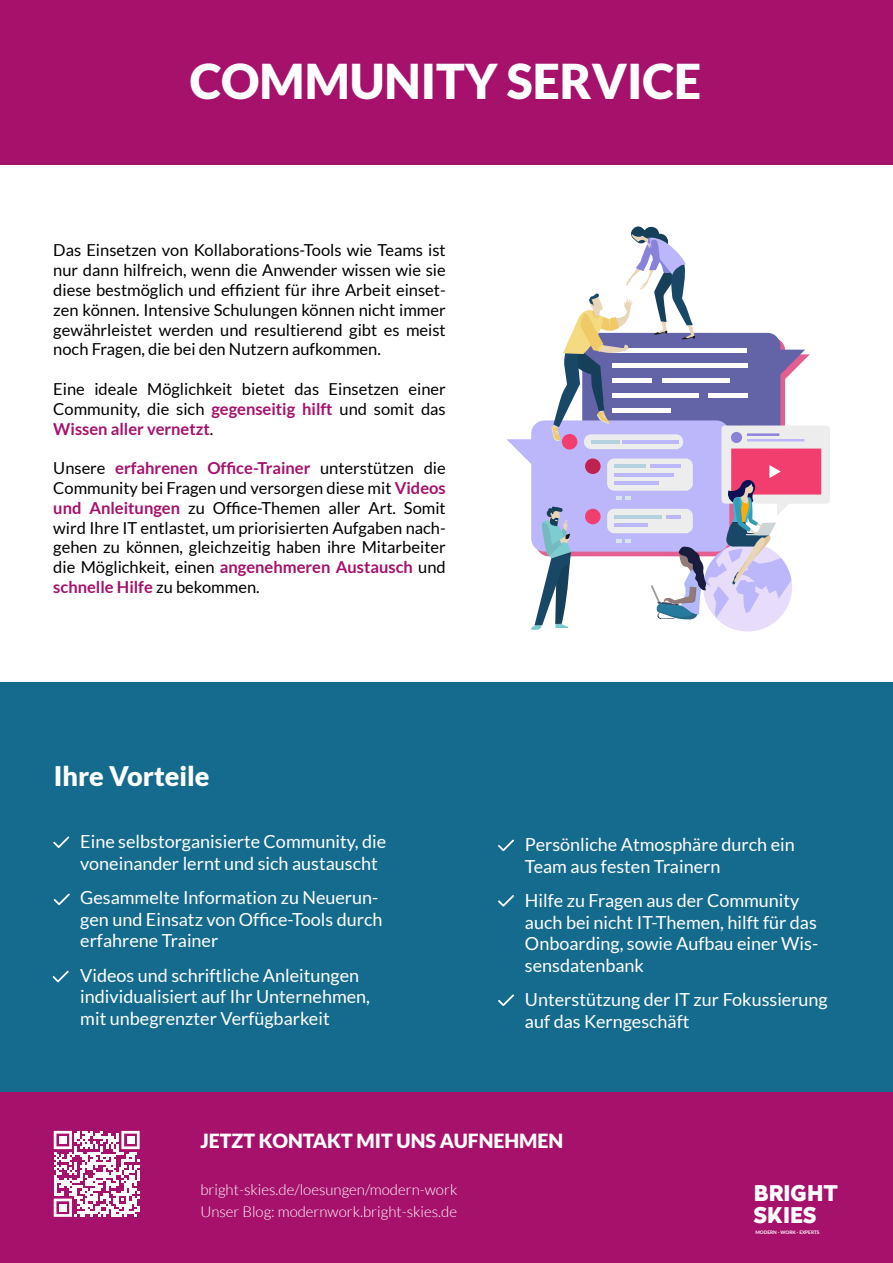
<style>
.page{position:relative;width:893px;height:1263px;background:#fff}
.page>*{position:absolute;margin:0;border:0;box-sizing:border-box;transform-origin:0 0}
.t1{font:900 48px "Lato";color:#fff}
.t2{font:900 27px "Lato";color:#fff}
.t3{font:900 21.6px/21.6px "Radikal";color:#fff}
.t4{font:900 19.5px "Lato";color:#fff}
.t5{font:18px/21.6px "Lato";color:#fff}
.t6{font:16.5px/19.8px "Lato";color:#000;text-align:justify}
.t7{font:300 15px/22.4px "Lato";color:#fff}
.t8{font:700 4.8px "Lato";color:#fff}
.s1{font-weight:700;color:#a6116c}
</style>
<div class="page">
<div style="left:0;top:683px;width:893px;height:417px;background:#156b8e"></div>
<svg style="left:53px;top:836px;width:16px;height:12px"></svg>
<svg style="left:498px;top:839px;width:16px;height:12px"></svg>
<svg style="left:498px;top:895px;width:16px;height:12px"></svg>
<svg style="left:498px;top:994px;width:16px;height:12px"></svg>
<svg style="left:54px;top:893px;width:16px;height:12px"></svg>
<svg style="left:53px;top:971px;width:16px;height:11px"></svg>
<div style="left:0;top:0;width:893px;height:164px;background:#a6116c"></div>
<div style="left:0;top:1092px;width:893px;height:171px;background:#a6116c"></div>
<svg style="left:54px;top:1131px;width:86px;height:86px"></svg>
<div style="left:59px;top:1136px;width:8px;height:8px;background:#fff"></div>
<div style="left:127px;top:1136px;width:7px;height:8px;background:#fff"></div>
<div style="left:59px;top:1204px;width:8px;height:7px;background:#fff"></div>
<div style="left:721px;top:425px;width:109px;height:79px;background:#ededed;border-radius:4px"></div>
<div style="left:731px;top:448px;width:90px;height:47px;background:#f23e6e"></div>
<svg style="left:507px;top:226px;width:303px;height:405px"></svg>
<h1 class="t1" style="left:190px;top:54px;width:513px">COMMUNITY SERVICE</h1>
<p class="t6" style="left:53px;top:240px;width:394px">Das Einsetzen von Kollaborations-Tools wie Teams ist nur dann hilfreich, wenn die Anwender wissen wie sie diese bestmöglich und effizient für ihre Arbeit einset&shy;zen können. Intensive Schulungen können nicht immer gewährleistet werden und resultierend gibt es meist noch Fragen, die bei den Nutzern aufkommen.</p>
<p class="t6" style="left:53px;top:379px;width:394px">Eine ideale Möglichkeit bietet das Einsetzen einer Community, die sich <span class="s1">gegenseitig hilft</span> und somit das <span class="s1">Wissen aller vernetzt</span>.</p>
<p class="t6" style="left:53px;top:458px;width:394px">Unsere <span class="s1">erfahrenen Office-Trainer</span> unterstützen die Community bei Fragen und versorgen diese mit <span class="s1">Videos und Anleitungen</span> zu Office-Themen aller Art. Somit wird Ihre IT entlastet, um priorisierten Aufgaben nach&shy;gehen zu können, gleichzeitig haben ihre Mitarbeiter die Möglichkeit, einen <span class="s1">angenehmeren Austausch</span> und <span class="s1">schnelle Hilfe</span> zu bekommen.</p>
<h2 class="t2" style="left:54px;top:760px;width:157px">Ihre Vorteile</h2>
<p class="t5" style="left:80px;top:831px;width:307px;text-indent:-27px">• Eine selbstorganisierte Community, die voneinander lernt und sich austauscht</p>
<p class="t5" style="left:80px;top:887px;width:304px;text-indent:-27px">• Gesammelte Information zu Neuerun&shy;gen und Einsatz von Office-Tools durch erfahrene Trainer</p>
<p class="t5" style="left:80px;top:964px;width:291px;text-indent:-27px">• Videos und schriftliche Anleitungen individualisiert auf Ihr Unternehmen, mit unbegrenzter Verfügbarkeit</p>
<p class="t5" style="left:525px;top:833px;width:271px;text-indent:-27px">• Persönliche Atmosphäre durch ein<br>Team aus festen Trainern</p>
<p class="t5" style="left:525px;top:889px;width:295px;text-indent:-27px">• Hilfe zu Fragen aus der Community auch bei nicht IT-Themen, hilft für das<br>Onboarding, sowie Aufbau einer Wis&shy;sensdatenbank</p>
<p class="t5" style="left:525px;top:989px;width:304px;text-indent:-27px">• Unterstützung der IT zur Fokussierung auf das Kerngeschäft</p>
<p class="t4" style="left:200px;top:1129px;width:364px">JETZT KONTAKT MIT UNS AUFNEHMEN</p>
<p class="t7" style="left:200px;top:1178px;width:259px">bright-skies.de/loesungen/modern-work<br>Unser Blog: modernwork.bright-skies.de</p>
<h3 class="t3" style="left:754px;top:1181px;width:85px">BRIGHT<br>SKIES</h3>
<p class="t8" style="left:755px;top:1229px;width:66px">MODERN · WORK · EXPERTS</p>
</div>
